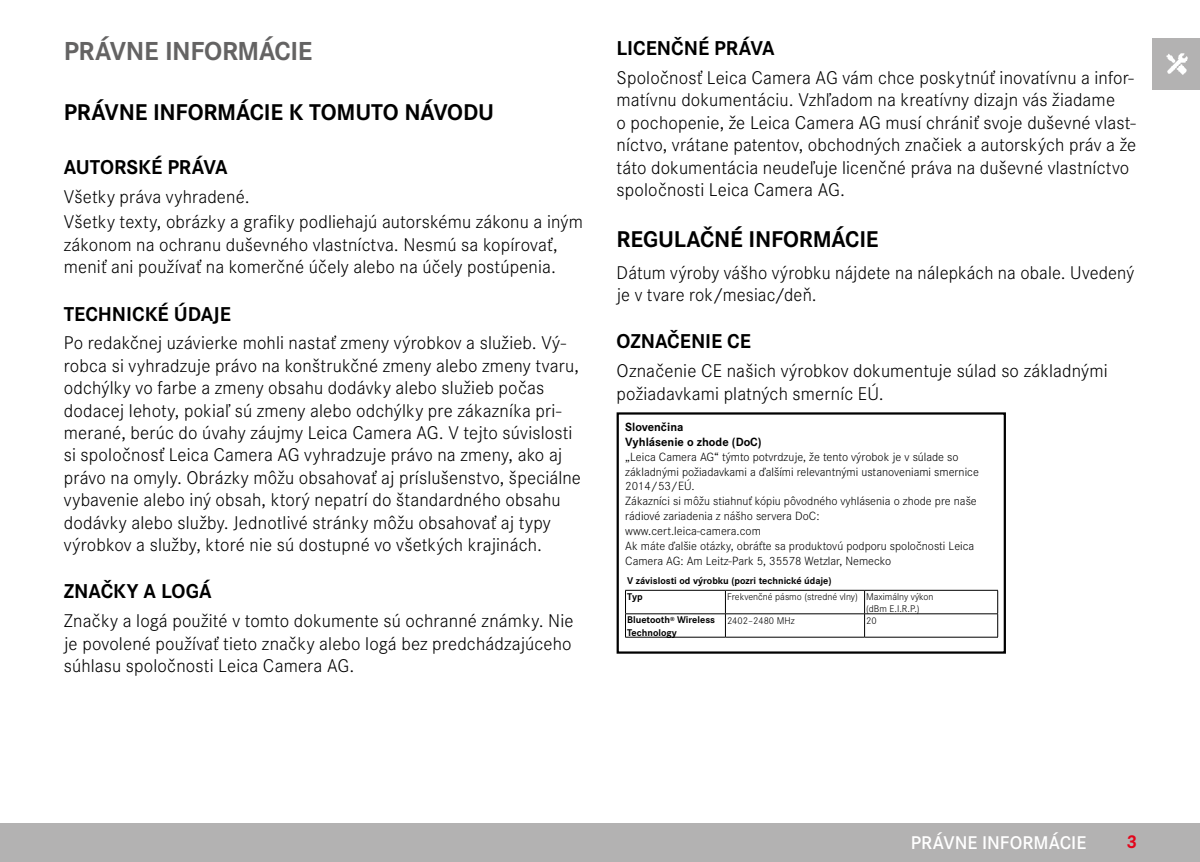
<style>
.page{position:relative;width:1200px;height:862px;background:#fff}
.page>*{position:absolute;margin:0;border:0;box-sizing:border-box;transform-origin:0 0}
.t1{font:700 27px "Corporate S";letter-spacing:-.015em;color:#646363}
.t2{font:700 23.62px "Corporate S";letter-spacing:-.01em;color:#000}
.t3{font:700 20.7px "Corporate S";color:#000}
.t4{font:300 19.12px/22.3px "Corporate S";letter-spacing:.01em;color:#000}
.t5{font:600 19.12px "Corporate S";color:#fff}
.t6{font:700 19.12px "Corporate S";color:#e3051b}
.t7{font:300 12.38px/14.8px "Corporate S";color:#000}
.t8{font:700 12.38px/14.8px "Corporate S";color:#000}
.t9{font:700 10.12px/16px "Corporate S";color:#000}
.t10{font:300 10.12px/12.2px "Corporate S";color:#000}
</style>
<div class="page">
<div style="left:1151px;top:38px;width:48px;height:51px;background:#b3b2b2"></div>
<img style="left:1166px;top:53px;width:22px;height:21px">
<div style="left:0;top:823px;width:1199px;height:38px;background:#b3b2b2"></div>
<hr style="left:625px;top:589px;width:100px;height:1px;background:#000">
<hr style="left:725px;top:589px;width:139px;height:1px;background:#000">
<hr style="left:864px;top:589px;width:133px;height:1px;background:#000">
<hr style="left:625px;top:613px;width:100px;height:1px;background:#000">
<svg style="left:625px;top:590px;width:1px;height:46px"></svg>
<hr style="left:725px;top:613px;width:139px;height:1px;background:#000">
<svg style="left:724px;top:590px;width:1px;height:46px"></svg>
<hr style="left:864px;top:613px;width:133px;height:1px;background:#000">
<svg style="left:864px;top:590px;width:1px;height:46px"></svg>
<svg style="left:997px;top:590px;width:1px;height:46px"></svg>
<hr style="left:625px;top:636px;width:100px;height:1px;background:#000">
<hr style="left:725px;top:636px;width:139px;height:1px;background:#000">
<hr style="left:864px;top:636px;width:133px;height:1px;background:#000">
<div style="left:616px;top:412px;width:389px;height:241px;border:2px solid #000"></div>
<h1 class="t1" style="left:64px;top:30px;width:250px">PRÁVNE INFORMÁCIE</h1>
<p class="t2" style="left:64px;top:94px;width:431px">PRÁVNE INFORMÁCIE K TOMUTO NÁVODU</p>
<p class="t3" style="left:64px;top:151px;width:165px">AUTORSKÉ PRÁVA</p>
<p class="t4" style="left:64px;top:182px;width:520px;line-height:25.7px">Všetky práva vyhradené.<br>Všetky texty, obrázky a grafiky podliehajú autorskému zákonu a iným</p>
<p class="t4" style="left:64px;top:232px;width:495px">zákonom na ochranu duševného vlastníctva. Nesmú sa kopírovať, meniť ani používať na komerčné účely alebo na účely postúpenia.</p>
<p class="t3" style="left:64px;top:297px;width:168px">TECHNICKÉ ÚDAJE</p>
<p class="t4" style="left:64px;top:330px;width:518px">Po redakčnej uzávierke mohli nastať zmeny výrobkov a služieb. Vý&shy;robca si vyhradzuje právo na konštrukčné zmeny alebo zmeny tvaru, odchýlky vo farbe a zmeny obsahu dodávky alebo služieb počas dodacej lehoty, pokiaľ sú zmeny alebo odchýlky pre zákazníka pri&shy;merané, berúc do úvahy záujmy Leica Camera AG. V tejto súvislosti si spoločnosť Leica Camera AG vyhradzuje právo na zmeny, ako aj právo na omyly. Obrázky môžu obsahovať aj príslušenstvo, špeciálne vybavenie alebo iný obsah, ktorý nepatrí do štandardného obsahu dodávky alebo služby. Jednotlivé stránky môžu obsahovať aj typy výrobkov a služby, ktoré nie sú dostupné vo všetkých krajinách.</p>
<p class="t3" style="left:64px;top:575px;width:149px">ZNAČKY A LOGÁ</p>
<p class="t4" style="left:64px;top:608px;width:511px;text-align:justify">Značky a logá použité v tomto dokumente sú ochranné známky. Nie je povolené používať tieto značky alebo logá bez predchádzajúceho súhlasu spoločnosti Leica Camera AG.</p>
<p class="t3" style="left:616px;top:32px;width:159px">LICENČNÉ PRÁVA</p>
<p class="t4" style="left:616px;top:65px;width:521px">Spoločnosť Leica Camera AG vám chce poskytnúť inovatívnu a infor&shy;matívnu dokumentáciu. Vzhľadom na kreatívny dizajn vás žiadame<br>o pochopenie, že Leica Camera AG musí chrániť svoje duševné vlast&shy;níctvo, vrátane patentov, obchodných značiek a autorských práv a že táto dokumentácia neudeľuje licenčné práva na duševné vlastníctvo spoločnosti Leica Camera AG.</p>
<p class="t2" style="left:616px;top:220px;width:263px">REGULAČNÉ INFORMÁCIE</p>
<p class="t4" style="left:616px;top:260px;width:519px">Dátum výroby vášho výrobku nájdete na nálepkách na obale. Uvedený je v tvare rok/mesiac/deň.</p>
<p class="t3" style="left:616px;top:325px;width:136px">OZNAČENIE CE</p>
<p class="t4" style="left:616px;top:358px;width:492px">Označenie CE našich výrobkov dokumentuje súlad so základnými požiadavkami platných smerníc EÚ.</p>
<p class="t8" style="left:625px;top:418px;width:138px">Slovenčina<br>Vyhlásenie o zhode (DoC)</p>
<p class="t7" style="left:625px;top:448px;width:355px">„Leica Camera AG“ týmto potvrdzuje, že tento výrobok je v súlade so základnými požiadavkami a ďalšími relevantnými ustanoveniami smernice 2014/53/EÚ.<br>Zákazníci si môžu stiahnuť kópiu pôvodného vyhlásenia o zhode pre naše rádiové zariadenia z nášho servera DoC:<br>www.cert.leica-camera.com<br>Ak máte ďalšie otázky, obráťte sa produktovú podporu spoločnosti Leica Camera AG: Am Leitz-Park 5, 35578 Wetzlar, Nemecko</p>
<p class="t9" style="left:627px;top:571px;width:206px">V závislosti od výrobku (pozri technické údaje)<br>Typ</p>
<p class="t10" style="left:866px;top:589px;width:69px;text-indent:-139px">Frekvenčné pásmo (stredné vlny) Maximálny výkon (dBm E.I.R.P.)</p>
<p class="t9" style="left:627px;top:612px;width:90px;line-height:12.2px">Bluetooth<sup>®</sup> Wireless<br>Technology</p>
<p class="t10" style="left:726px;top:613px;width:69px">2402–2480 MHz</p>
<p class="t10" style="left:866px;top:613px;width:12px">20</p>
<p class="t5" style="left:910px;top:827px;width:177px">PRÁVNE INFORMÁCIE</p>
<p class="t6" style="left:1126px;top:826px;width:12px">3</p>
</div>
